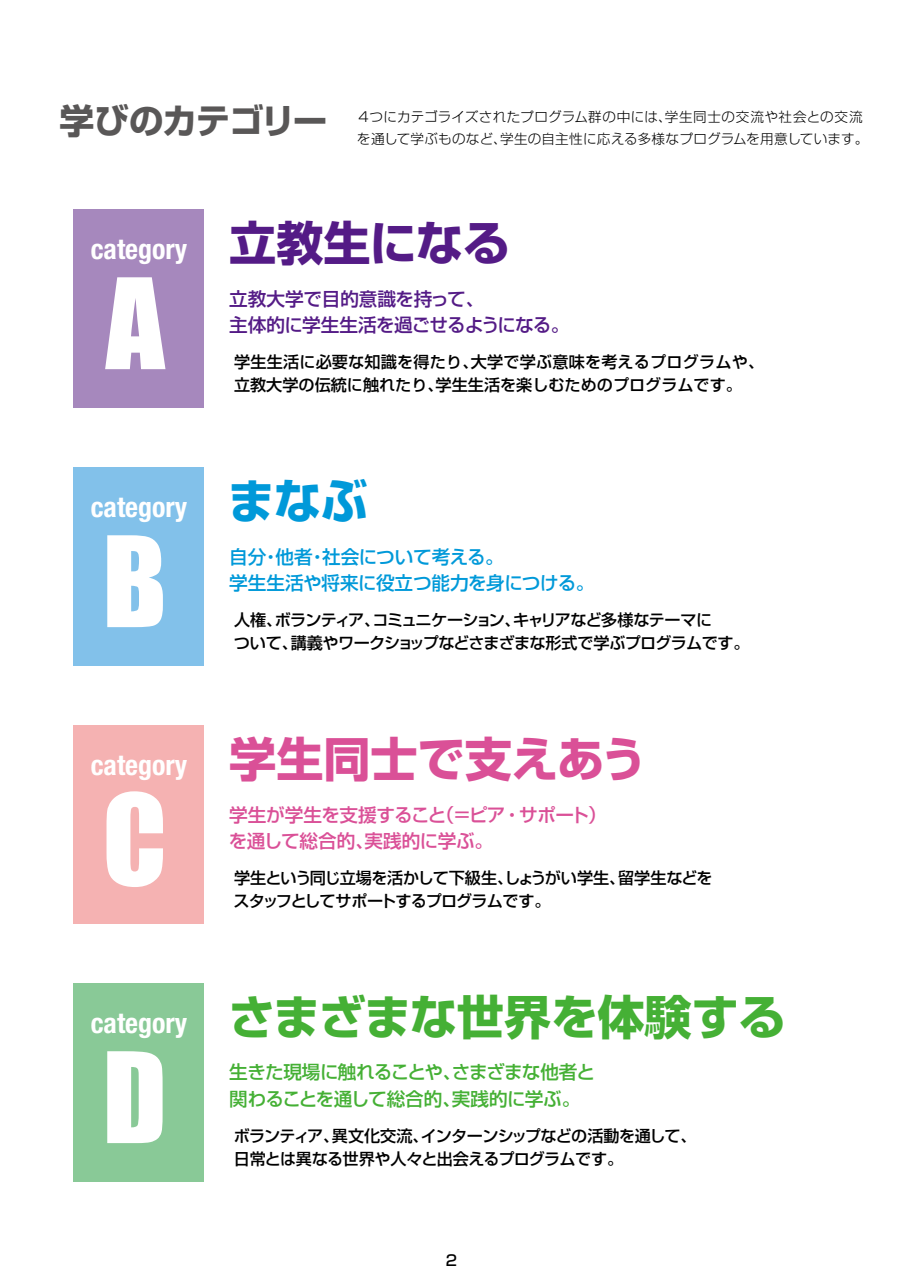
<style>
.page{position:relative;width:903px;height:1275px;background:#fff}
.page>*{position:absolute;margin:0;border:0;box-sizing:border-box;transform-origin:0 0}
.t1{font:116.2px "Impact";color:#fff}
.t2{font:700 47.07px "Shin Go Pr 6 N";color:#45b035}
.t3{font:700 47.07px "Shin Go Pr 6 N";color:#da5097}
.t4{font:700 47.07px "Shin Go Pr 6 N";color:#541b86}
.t5{font:700 47.07px "Shin Go Pr 6 N";color:#0099d9}
.t6{font:700 34.65px "Shin Go Pr 6 N";letter-spacing:-.035em;color:#595757}
.t7{font:700 condensed 27.82px "Helvetica Neue LT Std";color:#fff}
.t8{font:500 18.55px/26.1px "Shin Go Pr 6 N";letter-spacing:-.045em;color:#45b035}
.t9{font:500 18.55px/26.1px "Shin Go Pr 6 N";letter-spacing:-.02em;color:#da5097}
.t10{font:500 18.55px/26.1px "Shin Go Pr 6 N";letter-spacing:-.015em;color:#0099d9}
.t11{font:500 18.55px/26.1px "Shin Go Pr 6 N";letter-spacing:-.03em;color:#541b86}
.t12{font:500 16.1px/22.4px "Shin Go Pr 6 N";letter-spacing:-.045em;color:#000}
.t13{font:500 16.1px/22.4px "Shin Go Pr 6 N";letter-spacing:.01em;color:#000}
.t14{font:500 16.1px/22.4px "Shin Go Pr 6 N";letter-spacing:-.05em;color:#000}
.t15{font:500 14.88px "Shin Go Pr 6 N";color:#000}
.t16{font:300 13.65px/22.2px "Shin Go Pr 6 N";letter-spacing:.02em;color:#000}
</style>
<div class="page">
<div style="left:73px;top:209px;width:131px;height:199px;background:#a688bd"></div>
<div style="left:73px;top:467px;width:131px;height:199px;background:#82c1ea"></div>
<div style="left:73px;top:725px;width:131px;height:198px;background:#f5b2b2"></div>
<div style="left:73px;top:983px;width:131px;height:198px;background:#89c997"></div>
<h3 class="t6" style="left:59px;top:93px;width:270px">学びのカテゴリー</h3>
<p class="t16" style="left:357px;top:104px;width:513px">４つにカテゴライズされたプログラム群の中には、学生同士の交流や社会との交流を通して学ぶものなど、学生の自主性に応える多様なプログラムを用意しています。</p>
<h3 class="t7" style="left:91px;top:232px;width:98px">category</h3>
<h1 class="t1" style="left:106px;top:233px;width:61px">A</h1>
<h3 class="t7" style="left:91px;top:490px;width:98px">category</h3>
<h1 class="t1" style="left:103px;top:491px;width:66px">B</h1>
<h3 class="t7" style="left:91px;top:748px;width:98px">category</h3>
<h1 class="t1" style="left:102px;top:749px;width:66px">C</h1>
<h3 class="t7" style="left:91px;top:1006px;width:98px">category</h3>
<h1 class="t1" style="left:102px;top:1007px;width:66px">D</h1>
<h2 class="t4" style="left:229px;top:206px;width:282px">立教生になる</h2>
<p class="t11" style="left:229px;top:284px;width:341px">立教大学で目的意識を持って、<br>主体的に学生生活を過ごせるようになる。</p>
<p class="t13" style="left:234px;top:350px;width:532px">学生生活に必要な知識を得たり、大学で学ぶ意味を考えるプログラムや、立教大学の伝統に触れたり、学生生活を楽しむためのプログラムです。</p>
<h2 class="t5" style="left:228px;top:464px;width:142px">まなぶ</h2>
<p class="t10" style="left:229px;top:542px;width:367px">自分・他者・社会について考える。<br>学生生活や将来に役立つ能力を身につける。</p>
<p class="t12" style="left:234px;top:608px;width:517px">人権、ボランティア、コミュニケーション、キャリアなど多様なテーマに<br>ついて、講義やワークショップなどさまざまな形式で学ぶプログラムです。</p>
<h2 class="t3" style="left:229px;top:722px;width:419px">学生同士で支えあう</h2>
<p class="t9" style="left:229px;top:800px;width:380px">学生が学生を支援すること（＝ピア・サポート）を通して総合的、実践的に学ぶ。</p>
<p class="t14" style="left:234px;top:866px;width:480px">学生という同じ立場を活かして下級生、しょうがい学生、留学生などをスタッフとしてサポートするプログラムです。</p>
<h2 class="t2" style="left:229px;top:980px;width:559px">さまざまな世界を体験する</h2>
<p class="t8" style="left:229px;top:1058px;width:367px">生きた現場に触れることや、さまざまな他者と関わることを通して総合的、実践的に学ぶ。</p>
<p class="t12" style="left:234px;top:1124px;width:464px">ボランティア、異文化交流、インターンシップなどの活動を通して、日常とは異なる世界や人々と出会えるプログラムです。</p>
<p class="t15" style="left:446px;top:1248px;width:13px">2</p>
</div>
